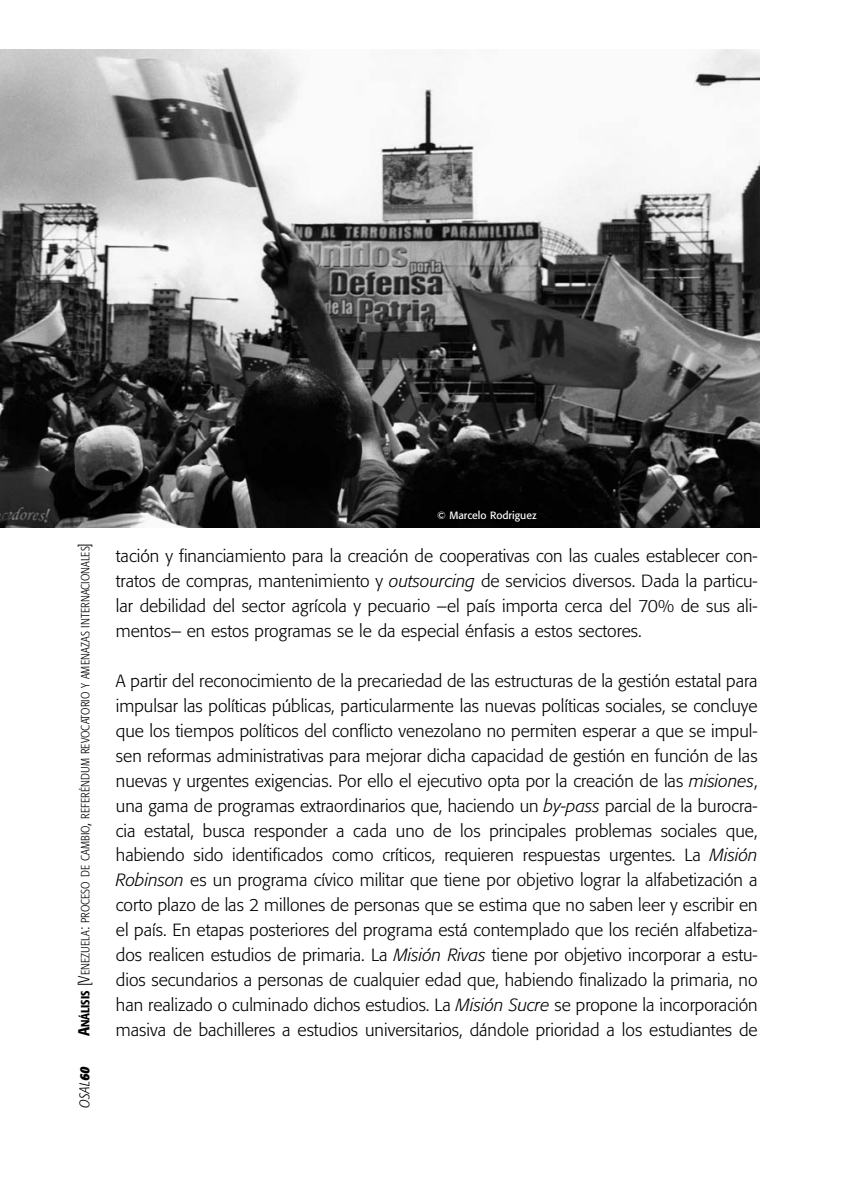
<style>
.page{position:relative;width:844px;height:1190px;background:#fff}
.page>*{position:absolute;margin:0;border:0;box-sizing:border-box;transform-origin:0 0}
.t1{font:300 17.5px/24.8px "Formata";color:#000;text-align:justify}
.t2{font:italic 300 condensed 14px "Formata";color:#000}
.t3{font:300 condensed 11.9px "Formata";letter-spacing:.01em;color:#000}
.t4{font:10.5px "Formata";color:#fff}
.s1{font-weight:500;font-size:15.75px}
.s2{font-weight:500}
.s3{font-size:15.75px}
.s4{font-weight:700}
.s5{font-style:italic}
</style>
<div class="page">
<img style="left:0;top:50px;width:759px;height:478px">
<p class="t3" style="left:80px;top:1036px;width:495px;rotate:-90deg"><span class="s1">A</span><span class="s2">NÁLISIS</span> <span class="s3">[V</span>ENEZUELA<span class="s3">:</span> PROCESO DE CAMBIO<span class="s3">,</span> REFERÉNDUM REVOCATORIO Y AMENAZAS INTERNACIONALES<span class="s3">]</span></p>
<p class="t2" style="left:79px;top:1108px;width:43px;rotate:-90deg">OSAL<span class="s4">60</span></p>
<p class="t4" style="left:437px;top:511px;width:101px">© Marcelo Rodriguez</p>
<p class="t1" style="left:116px;top:545px;width:643px">tación y financiamiento para la creación de cooperativas con las cuales establecer con&shy;tratos de compras, mantenimiento y <span class="s5">outsourcing</span> de servicios diversos. Dada la particu&shy;lar debilidad del sector agrícola y pecuario –el país importa cerca del 70% de sus ali&shy;mentos– en estos programas se le da especial énfasis a estos sectores.</p>
<p class="t1" style="left:116px;top:670px;width:643px">A partir del reconocimiento de la precariedad de las estructuras de la gestión estatal para impulsar las políticas públicas, particularmente las nuevas políticas sociales, se concluye que los tiempos políticos del conflicto venezolano no permiten esperar a que se impul&shy;sen reformas administrativas para mejorar dicha capacidad de gestión en función de las nuevas y urgentes exigencias. Por ello el ejecutivo opta por la creación de las <span class="s5">misiones</span>, una gama de programas extraordinarios que, haciendo un <span class="s5">by-pass</span> parcial de la burocra&shy;cia estatal, busca responder a cada uno de los principales problemas sociales que, habiendo sido identificados como críticos, requieren respuestas urgentes. La <span class="s5">Misión Robinson</span> es un programa cívico militar que tiene por objetivo lograr la alfabetización a corto plazo de las 2 millones de personas que se estima que no saben leer y escribir en el país. En etapas posteriores del programa está contemplado que los recién alfabetiza&shy;dos realicen estudios de primaria. La <span class="s5">Misión Rivas</span> tiene por objetivo incorporar a estu&shy;dios secundarios a personas de cualquier edad que, habiendo finalizado la primaria, no han realizado o culminado dichos estudios. La <span class="s5">Misión Sucre</span> se propone la incorporación masiva de bachilleres a estudios universitarios, dándole prioridad a los estudiantes de</p>
</div>
